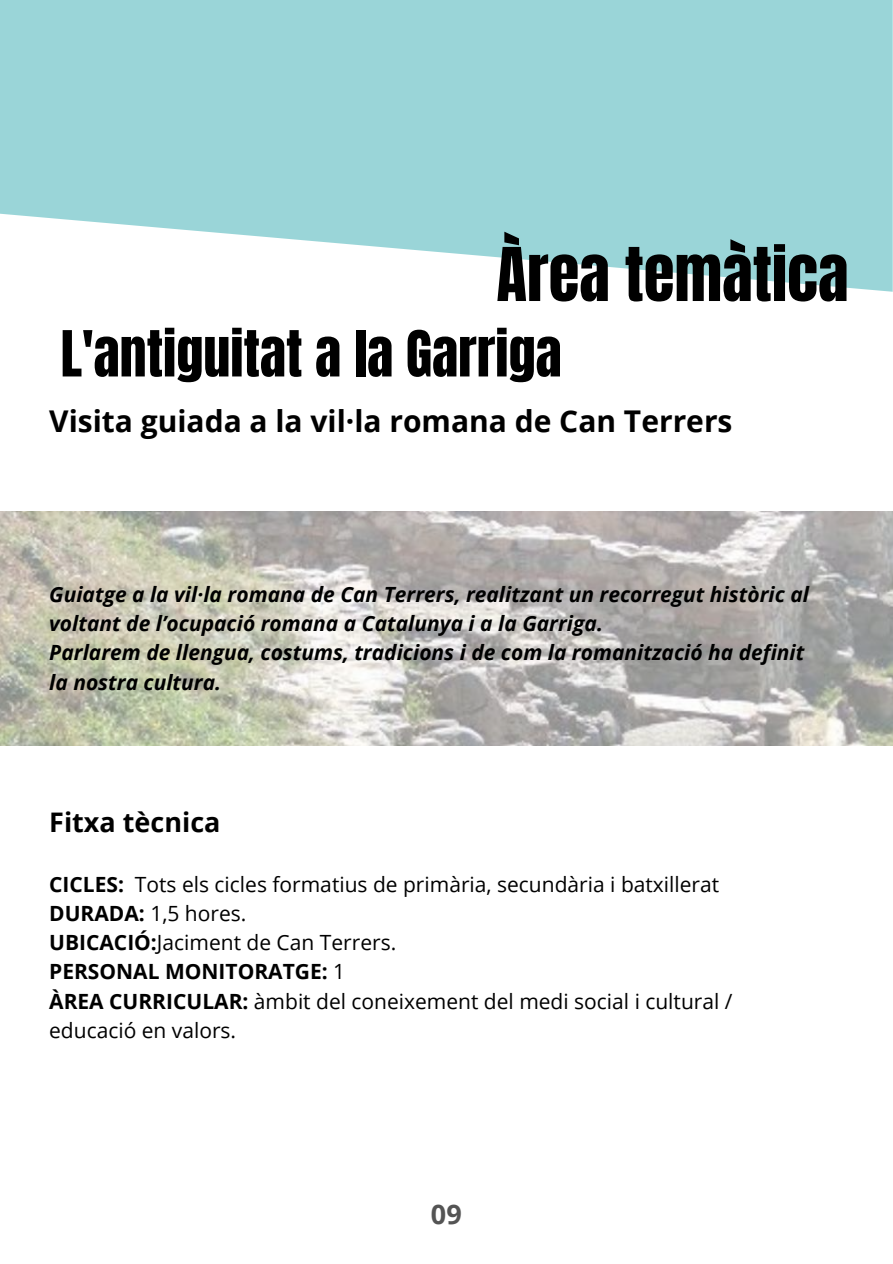
<style>
.page{position:relative;width:893px;height:1264px;background:#fff}
.page>*{position:absolute;margin:0;border:0;box-sizing:border-box;transform-origin:0 0}
.t1{font:63px "Anton";color:#000}
.t2{font:54px "Anton";color:#000}
.t3{font:700 30px "Open Sans";color:#000}
.t4{font:700 27px "Open Sans";color:#000}
.t5{font:700 27px "Open Sans";color:#545454}
.t6{font:21px/29.2px "Open Sans";color:#000}
.t7{font:italic 700 21px/29.2px "Open Sans";color:#000}
.s1{font-weight:700}
</style>
<div class="page">
<svg style="left:0;top:0;width:892px;height:292px;fill:#9ad5d8"></svg>
<img style="left:0;top:511px;width:892px;height:234px">
<h1 class="t1" style="left:496px;top:229px;width:353px">Àrea temàtica</h1>
<h2 class="t2" style="left:61px;top:315px;width:502px">L'antiguitat a la Garriga</h2>
<h3 class="t3" style="left:49px;top:400px;width:684px">Visita guiada a la vil·la romana de Can Terrers</h3>
<p class="t7" style="left:49px;top:579px;width:761px">Guiatge a la vil·la romana de Can Terrers, realitzant un recorregut històric al voltant de l’ocupació romana a Catalunya i a la Garriga.<br>Parlarem de llengua, costums, tradicions i de com la romanització ha definit la nostra cultura.</p>
<p class="t4" style="left:49px;top:803px;width:173px">Fitxa tècnica</p>
<p class="t6" style="left:49px;top:869px;width:684px"><span class="s1">CICLES:</span> Tots els cicles formatius de primària, secundària i batxillerat <span class="s1">DURADA:</span> 1,5 hores.<br><span class="s1">UBICACIÓ:</span>Jaciment de Can Terrers.<br><span class="s1">PERSONAL MONITORATGE:</span> 1<br><span class="s1">ÀREA CURRICULAR:</span> àmbit del coneixement del medi social i cultural / educació en valors.</p>
<p class="t5" style="left:431px;top:1194px;width:32px">09</p>
</div>
